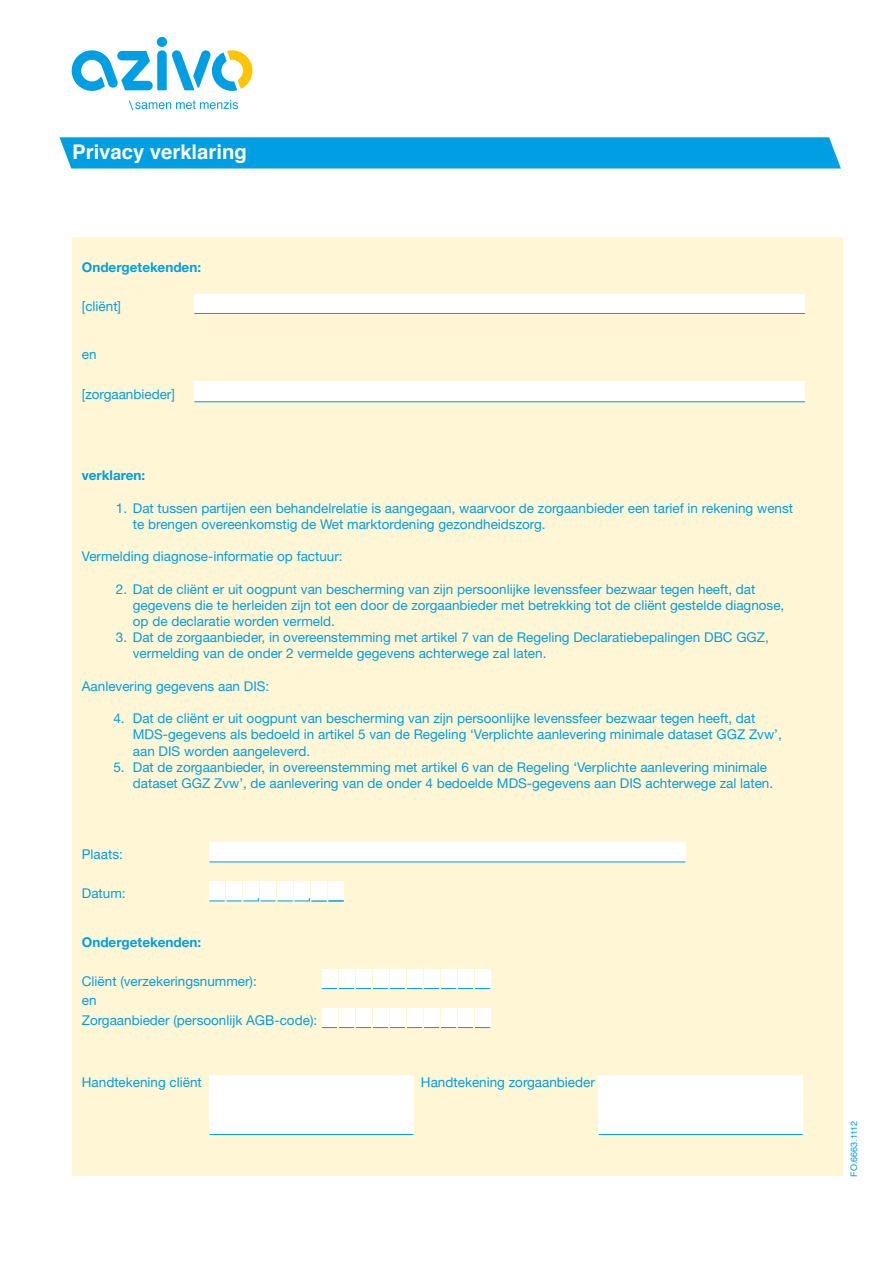
<style>
.page{position:relative;width:893px;height:1263px;background:#fff}
.page>*{position:absolute;margin:0;border:0;box-sizing:border-box;transform-origin:0 0}
.t1{font:700 20.25px "Helvetica";color:#fff}
.t2{font:13.5px/16.2px "Helvetica Neue";color:#009fe3}
.t3{font:700 13.5px "Helvetica Neue";color:#009fe3}
.t4{font:13.5px "Helvetica Neue";color:#009fe3}
.t5{font:700 13.5px "Helvetica Neue CE";color:#009fe3}
.t6{font:9px "Helvetica";color:#009fe3}
</style>
<div class="page">
<div style="left:72px;top:237px;width:770px;height:939px;background:#fff6d6"></div>
<div style="left:157px;top:37px;width:10px;height:10px;background:#009fe3;border-radius:50%"></div>
<svg style="left:71px;top:50px;width:181px;height:41px"></svg>
<svg style="left:129px;top:100px;width:109px;height:10px"></svg>
<div style="left:60px;top:137px;width:781px;height:31px;background:#009fe3"></div>
<div style="left:194px;top:294px;width:611px;height:20px;background:#fff"></div>
<hr style="left:194px;top:313px;width:611px;height:1px;background:#009fe3">
<div style="left:194px;top:381px;width:611px;height:20px;background:#fff"></div>
<hr style="left:194px;top:401px;width:611px;height:1px;background:#009fe3">
<div style="left:209px;top:842px;width:477px;height:20px;background:#fff"></div>
<hr style="left:209px;top:861px;width:477px;height:1px;background:#009fe3">
<div style="left:209px;top:881px;width:16px;height:20px;background:#fff"></div>
<div style="left:226px;top:881px;width:16px;height:20px;background:#fff"></div>
<div style="left:243px;top:881px;width:16px;height:20px;background:#fff"></div>
<div style="left:260px;top:881px;width:16px;height:20px;background:#fff"></div>
<div style="left:277px;top:881px;width:16px;height:20px;background:#fff"></div>
<div style="left:294px;top:881px;width:16px;height:20px;background:#fff"></div>
<div style="left:328px;top:881px;width:16px;height:20px;background:#fff"></div>
<div style="left:311px;top:881px;width:16px;height:20px;background:#fff"></div>
<svg style="left:209px;top:898px;width:135px;height:3px"></svg>
<div style="left:322px;top:969px;width:15px;height:20px;background:#fff"></div>
<div style="left:339px;top:969px;width:15px;height:20px;background:#fff"></div>
<div style="left:356px;top:969px;width:15px;height:20px;background:#fff"></div>
<div style="left:373px;top:969px;width:15px;height:20px;background:#fff"></div>
<div style="left:390px;top:969px;width:15px;height:20px;background:#fff"></div>
<div style="left:407px;top:969px;width:15px;height:20px;background:#fff"></div>
<div style="left:424px;top:969px;width:15px;height:20px;background:#fff"></div>
<div style="left:441px;top:969px;width:15px;height:20px;background:#fff"></div>
<div style="left:458px;top:969px;width:15px;height:20px;background:#fff"></div>
<div style="left:475px;top:969px;width:15px;height:20px;background:#fff"></div>
<svg style="left:322px;top:988px;width:168px;height:1px"></svg>
<div style="left:322px;top:1008px;width:15px;height:20px;background:#fff"></div>
<div style="left:339px;top:1008px;width:15px;height:20px;background:#fff"></div>
<div style="left:356px;top:1008px;width:15px;height:20px;background:#fff"></div>
<div style="left:373px;top:1008px;width:15px;height:20px;background:#fff"></div>
<div style="left:390px;top:1008px;width:15px;height:20px;background:#fff"></div>
<div style="left:407px;top:1008px;width:15px;height:20px;background:#fff"></div>
<div style="left:424px;top:1008px;width:15px;height:20px;background:#fff"></div>
<div style="left:441px;top:1008px;width:15px;height:20px;background:#fff"></div>
<div style="left:458px;top:1008px;width:15px;height:20px;background:#fff"></div>
<div style="left:475px;top:1008px;width:15px;height:20px;background:#fff"></div>
<svg style="left:322px;top:1027px;width:168px;height:1px"></svg>
<div style="left:209px;top:1076px;width:204px;height:59px;background:#fff"></div>
<hr style="left:209px;top:1134px;width:204px;height:1px;background:#009fe3">
<div style="left:599px;top:1076px;width:204px;height:59px;background:#fff"></div>
<hr style="left:599px;top:1134px;width:204px;height:1px;background:#009fe3">
<h1 class="t1" style="left:72px;top:136px;width:176px">Privacy verklaring</h1>
<p class="t5" style="left:82px;top:259px;width:121px">Ondergetekenden:</p>
<p class="t2" style="left:82px;top:298px;width:41px">[cliënt]</p>
<p class="t2" style="left:82px;top:346px;width:16px">en</p>
<p class="t2" style="left:82px;top:386px;width:95px">[zorgaanbieder]</p>
<p class="t3" style="left:82px;top:467px;width:65px">verklaren:</p>
<p class="t2" style="left:133px;top:499px;width:662px;text-indent:-17px">1. Dat tussen partijen een behandelrelatie is aangegaan, waarvoor de zorgaanbieder een tarief in rekening wenst te brengen overeenkomstig de Wet marktordening gezondheidszorg.</p>
<p class="t2" style="left:82px;top:548px;width:262px">Vermelding diagnose-informatie op factuur:</p>
<p class="t2" style="left:133px;top:580px;width:653px;text-indent:-17px">2. Dat de cliënt er uit oogpunt van bescherming van zijn persoonlijke levenssfeer bezwaar tegen heeft, dat gegevens die te herleiden zijn tot een door de zorgaanbieder met betrekking tot de cliënt gestelde diagnose, op de declaratie worden vermeld.</p>
<p class="t2" style="left:133px;top:629px;width:637px;text-indent:-17px">3. Dat de zorgaanbieder, in overeenstemming met artikel 7 van de Regeling Declaratiebepalingen DBC GGZ, vermelding van de onder 2 vermelde gegevens achterwege zal laten.</p>
<p class="t2" style="left:82px;top:678px;width:189px">Aanlevering gegevens aan DIS:</p>
<p class="t2" style="left:133px;top:710px;width:650px;text-indent:-19px">4. Dat de cliënt er uit oogpunt van bescherming van zijn persoonlijke levenssfeer bezwaar tegen heeft, dat<br>MDS-gegevens als bedoeld in artikel 5 van de Regeling ‘Verplichte aanlevering minimale dataset GGZ Zvw’, aan DIS worden aangeleverd.</p>
<p class="t2" style="left:133px;top:759px;width:642px;text-indent:-19px">5. Dat de zorgaanbieder, in overeenstemming met artikel 6 van de Regeling ‘Verplichte aanlevering minimale dataset GGZ Zvw’, de aanlevering van de onder 4 bedoelde MDS-gegevens aan DIS achterwege zal laten.</p>
<p class="t2" style="left:82px;top:846px;width:42px">Plaats:</p>
<p class="t2" style="left:82px;top:885px;width:45px">Datum:</p>
<p class="t3" style="left:82px;top:934px;width:121px">Ondergetekenden:</p>
<p class="t2" style="left:82px;top:971px;width:237px;line-height:19.5px">Cliënt (verzekeringsnummer):<br>en<br>Zorgaanbieder (persoonlijk AGB-code):</p>
<p class="t2" style="left:82px;top:1074px;width:122px">Handtekening cliënt</p>
<p class="t4" style="left:421px;top:1074px;width:175px">Handtekening zorgaanbieder</p>
<p class="t6" style="left:847px;top:1177px;width:58px;rotate:-90deg">FO.6663.1112</p>
</div>
